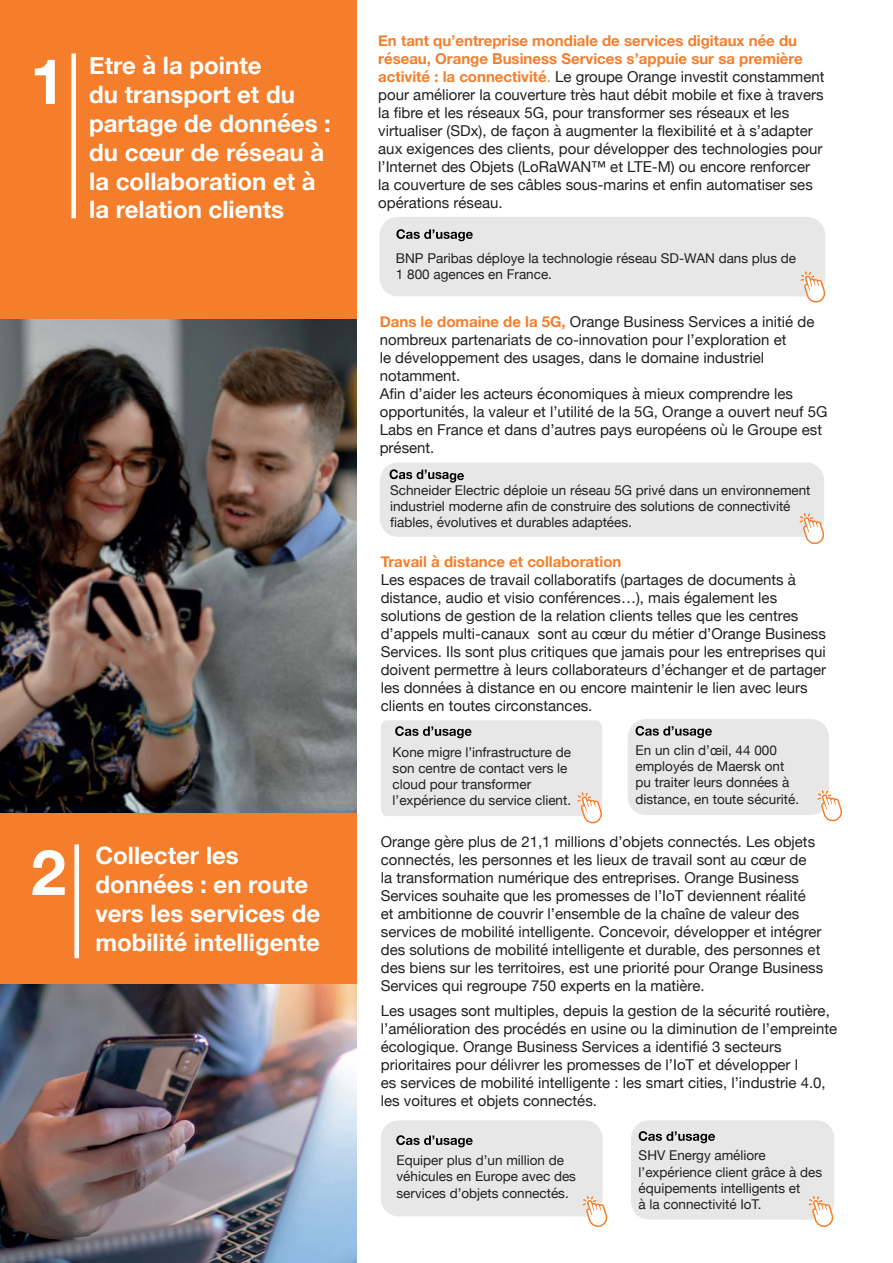
<style>
.page{position:relative;width:893px;height:1263px;background:#fff}
.page>*{position:absolute;margin:0;border:0;box-sizing:border-box;transform-origin:0 0}
.t1{font:700 63px "Helvetica Neue";color:#fff}
.t2{font:700 24px/28.8px "Helvetica Neue";color:#fff}
.t3{font:15px/18px "Helvetica Neue";color:#231f20}
.t4{font:700 15px "Helvetica Neue";color:#f47e2c}
.t5{font:13.5px/16.2px "Helvetica Neue";color:#231f20}
.s1{font-weight:700;color:#f47e2c}
.s2{color:#f47e2c}
</style>
<div class="page">
<div style="left:631px;top:1120px;width:203px;height:99px;background:#e6e7e6;border-radius:18px"></div>
<div style="left:381px;top:1120px;width:222px;height:96px;background:#e6e7e6;border-radius:18px"></div>
<div style="left:628px;top:719px;width:201px;height:96px;background:#e6e7e6;border-radius:18px"></div>
<div style="left:380px;top:462px;width:444px;height:75px;background:#e6e7e6;border-radius:18px"></div>
<div style="left:0;top:0;width:356px;height:1263px;background:#f47e2c"></div>
<div style="left:71px;top:53px;width:5px;height:165px;background:#fff"></div>
<div style="left:74px;top:844px;width:5px;height:114px;background:#fff"></div>
<svg style="left:390px;top:469px;width:74px;height:13px"></svg>
<svg style="left:583px;top:1195px;width:25px;height:32px"></svg>
<svg style="left:809px;top:1195px;width:25px;height:32px"></svg>
<svg style="left:396px;top:1135px;width:77px;height:12px"></svg>
<svg style="left:639px;top:1131px;width:76px;height:12px"></svg>
<svg style="left:817px;top:789px;width:26px;height:33px"></svg>
<svg style="left:635px;top:726px;width:77px;height:12px"></svg>
<img style="left:0;top:319px;width:356px;height:494px">
<img style="left:0;top:984px;width:356px;height:279px">
<div style="left:379px;top:217px;width:446px;height:79px;background:#e6e7e6;border-radius:18px"></div>
<svg style="left:396px;top:229px;width:77px;height:12px"></svg>
<svg style="left:800px;top:271px;width:26px;height:32px"></svg>
<svg style="left:799px;top:513px;width:26px;height:32px"></svg>
<svg style="left:381px;top:720px;width:221px;height:104px;background:#e5e5e3"></svg>
<h1 class="t1" style="left:30px;top:32px;width:37px">1</h1>
<h2 class="t2" style="left:89px;top:52px;width:243px">Etre à la pointe<br>du transport et du partage de données : du cœur de réseau à la collaboration et à la relation clients</h2>
<h1 class="t1" style="left:31px;top:823px;width:37px">2</h1>
<h2 class="t2" style="left:95px;top:842px;width:226px">Collecter les données : en route vers les services de mobilité intelligente</h2>
<p class="t3" style="left:378px;top:32px;width:448px"><span class="s1">En tant qu’entreprise mondiale de services digitaux née du réseau, Orange Business Services s’appuie sur sa première activité : la connectivité</span><span class="s2">.</span> Le groupe Orange investit constamment pour améliorer la couverture très haut débit mobile et fixe à travers la fibre et les réseaux 5G, pour transformer ses réseaux et les virtualiser (SDx), de façon à augmenter la flexibilité et à s’adapter aux exigences des clients, pour développer des technologies pour l’Internet des Objets (LoRaWAN™ et LTE-M) ou encore renforcer la couverture de ses câbles sous-marins et enfin automatiser ses opérations réseau.</p>
<p class="t5" style="left:396px;top:251px;width:402px">BNP Paribas déploye la technologie réseau SD-WAN dans plus de<br>1 800 agences en France.</p>
<p class="t3" style="left:380px;top:314px;width:449px"><span class="s1">Dans le domaine de la 5G,</span> Orange Business Services a initié de nombreux partenariats de co-innovation pour l’exploration et<br>le développement des usages, dans le domaine industriel notamment.<br>Afin d’aider les acteurs économiques à mieux comprendre les opportunités, la valeur et l’utilité de la 5G, Orange a ouvert neuf 5G Labs en France et dans d’autres pays européens où le Groupe est présent.</p>
<p class="t5" style="left:390px;top:483px;width:422px">Schneider Electric déploie un réseau 5G privé dans un environnement industriel moderne afin de construire des solutions de connectivité fiables, évolutives et durables adaptées.</p>
<p class="t4" style="left:381px;top:550px;width:242px">Travail à distance et collaboration</p>
<p class="t3" style="left:381px;top:571px;width:447px">Les espaces de travail collaboratifs (partages de documents à distance, audio et visio conférences…), mais également les solutions de gestion de la relation clients telles que les centres d’appels multi-canaux sont au cœur du métier d’Orange Business Services. Ils sont plus critiques que jamais pour les entreprises qui doivent permettre à leurs collaborateurs d’échanger et de partager les données à distance en ou encore maintenir le lien avec leurs clients en toutes circonstances.</p>
<p class="t5" style="left:393px;top:744px;width:180px">Kone migre l’infrastructure de son centre de contact vers le cloud pour transformer l’expérience du service client.</p>
<p class="t5" style="left:635px;top:743px;width:165px">En un clin d’œil, 44 000 employés de Maersk ont pu traiter leurs données à distance, en toute sécurité.</p>
<p class="t3" style="left:381px;top:834px;width:444px">Orange gère plus de 21,1 millions d’objets connectés. Les objets connectés, les personnes et les lieux de travail sont au cœur de<br>la transformation numérique des entreprises. Orange Business Services souhaite que les promesses de l’IoT deviennent réalité<br>et ambitionne de couvrir l’ensemble de la chaîne de valeur des services de mobilité intelligente. Concevoir, développer et intégrer des solutions de mobilité intelligente et durable, des personnes et des biens sur les territoires, est une priorité pour Orange Business Services qui regroupe 750 experts en la matière.</p>
<p class="t3" style="left:381px;top:1003px;width:458px">Les usages sont multiples, depuis la gestion de la sécurité routière, l’amélioration des procédés en usine ou la diminution de l’empreinte écologique. Orange Business Services a identifié 3 secteurs prioritaires pour délivrer les promesses de l’IoT et développer l<br>es services de mobilité intelligente : les smart cities, l’industrie 4.0, les voitures et objets connectés.</p>
<p class="t5" style="left:396px;top:1153px;width:181px">Equiper plus d’un million de véhicules en Europe avec des services d’objets connectés.</p>
<p class="t5" style="left:639px;top:1148px;width:185px">SHV Energy améliore l’expérience client grâce à des équipements intelligents et<br>à la connectivité IoT.</p>
</div>
